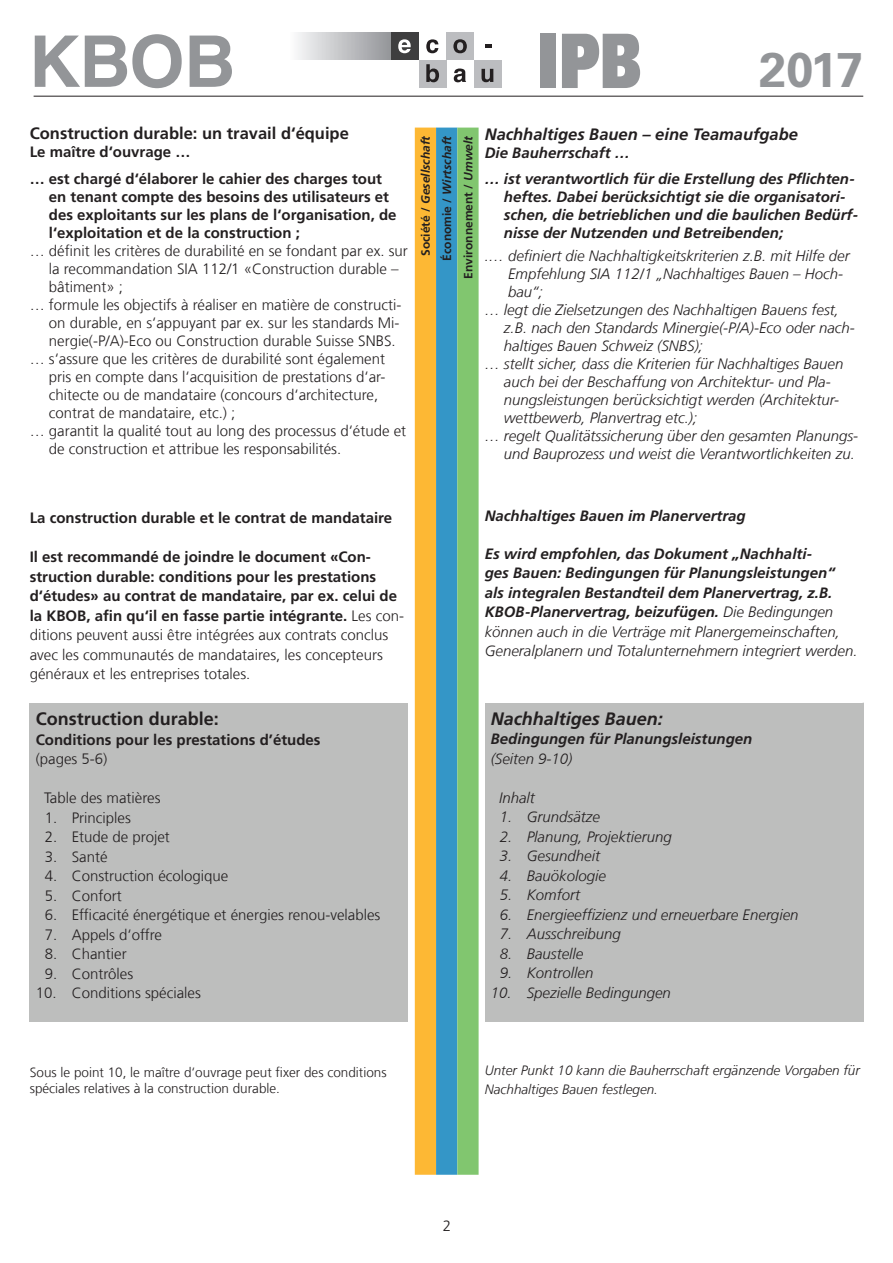
<style>
.page{position:relative;width:893px;height:1263px;background:#fff}
.page>*{position:absolute;margin:0;border:0;box-sizing:border-box;transform-origin:0 0}
.t1{font:75.15px "Univers LT Std X Black";color:#939598;scale:.73 1}
.t2{font:700 48.75px "Univers LT Std";color:#939598}
.t3{font:700 18px "Frutiger LT Com";color:#231f20}
.t4{font:italic 700 18px "Frutiger LT Com";color:#231f20}
.t5{font:700 16.5px "Frutiger LT Com";color:#231f20}
.t6{font:italic 700 16.5px "Frutiger LT Com";color:#231f20}
.t7{font:300 15px "Frutiger LT Com";color:#231f20}
.t8{font:italic 300 15px "Frutiger LT Com";color:#231f20}
.t9{font:700 15px/19.5px "Frutiger LT Com";color:#231f20}
.t10{font:italic 700 15px/19.5px "Frutiger LT Com";color:#231f20}
.t11{font:300 13.5px/16.2px "Frutiger LT Com";color:#231f20}
.t12{font:italic 300 13.5px/19.5px "Frutiger LT Com";color:#231f20}
.t13{font:700 12px/21.3px "Frutiger LT Com";color:#231f20;text-align:right}
.s1{font-style:italic}
.s2{font-weight:300}
</style>
<div class="page">
<div style="left:288px;top:32px;width:102px;height:28px;background:linear-gradient(to right,#fdfdfe,#95979b)"></div>
<div style="left:446px;top:32px;width:28px;height:28px;background:#bcbdc0"></div>
<div style="left:391px;top:32px;width:28px;height:28px;background:#3e3e3f"></div>
<div style="left:419px;top:60px;width:27px;height:28px;background:#bcbdc0"></div>
<div style="left:474px;top:60px;width:28px;height:28px;background:#bcbdc0"></div>
<svg style="left:398px;top:39px;width:13px;height:14px"></svg>
<svg style="left:426px;top:39px;width:12px;height:14px"></svg>
<svg style="left:453px;top:39px;width:14px;height:14px"></svg>
<svg style="left:485px;top:44px;width:7px;height:4px"></svg>
<svg style="left:426px;top:64px;width:13px;height:18px"></svg>
<svg style="left:454px;top:69px;width:12px;height:13px"></svg>
<svg style="left:481px;top:69px;width:12px;height:13px"></svg>
<hr style="left:34px;top:96px;width:829px;height:1px;background:#231f20">
<svg style="left:35px;top:34px;width:147px;height:54px"></svg>
<svg style="left:190px;top:36px;width:42px;height:51px"></svg>
<div style="left:30px;top:703px;width:378px;height:319px;background:#bdbebd"></div>
<div style="left:485px;top:702px;width:378px;height:319px;background:#bdbebd"></div>
<hr style="left:863px;top:702px;width:1px;height:319px;background:#bdbebd">
<svg style="left:415px;top:128px;width:64px;height:1047px;background:#abb367"></svg>
<h1 class="t1" style="left:538px;top:12px;width:144px">IPB</h1>
<h2 class="t2" style="left:759px;top:41px;width:106px">2017</h2>
<p class="t5" style="left:30px;top:124px;width:321px">Construction durable: un travail d‘équipe</p>
<p class="t9" style="left:30px;top:139px;width:354px;line-height:26.5px">Le maître d‘ouvrage …<br>… est chargé d‘élaborer le cahier des charges tout</p>
<p class="t9" style="left:49px;top:187px;width:349px;line-height:18px">en tenant compte des besoins des utilisateurs et des exploitants sur les plans de l‘organisation, de l‘exploitation et de la construction ;</p>
<p class="t7" style="left:30px;top:242px;width:380px">… définit les critères de durabilité en se fondant par ex. sur</p>
<p class="t7" style="left:49px;top:260px;width:351px">la recommandation SIA 112/1 «Construction durable –</p>
<p class="t7" style="left:49px;top:278px;width:76px">bâtiment» ;</p>
<p class="t7" style="left:30px;top:296px;width:373px">… formule les objectifs à réaliser en matière de constructi-</p>
<p class="t7" style="left:49px;top:314px;width:352px">on durable, en s‘appuyant par ex. sur les standards Mi-</p>
<p class="t7" style="left:49px;top:332px;width:348px">nergie(-P/A)-Eco ou Construction durable Suisse SNBS.</p>
<p class="t7" style="left:30px;top:350px;width:357px">… s‘assure que les critères de durabilité sont également</p>
<p class="t7" style="left:49px;top:368px;width:338px">pris en compte dans l‘acquisition de prestations d‘ar-</p>
<p class="t7" style="left:49px;top:386px;width:331px">chitecte ou de mandataire (concours d‘architecture,</p>
<p class="t7" style="left:49px;top:404px;width:188px">contrat de mandataire, etc.) ;</p>
<p class="t7" style="left:30px;top:422px;width:378px">… garantit la qualité tout au long des processus d‘étude et</p>
<p class="t7" style="left:49px;top:440px;width:294px">de construction et attribue les responsabilités.</p>
<p class="t13" style="left:415px;top:279px;width:144px;rotate:-90deg">Société / <span class="s1">Gesellschaft<br></span>Économie / <span class="s1">Wirtschaft<br></span>Environnement / <span class="s1">Umwelt</span></p>
<p class="t6" style="left:485px;top:125px;width:315px">Nachhaltiges Bauen – eine Teamaufgabe</p>
<p class="t10" style="left:485px;top:140px;width:372px;line-height:26.5px">Die Bauherrschaft …<br>… ist verantwortlich für die Erstellung des Pflichten-</p>
<p class="t10" style="left:504px;top:188px;width:356px;line-height:18px">heftes. Dabei berücksichtigt sie die organisatori&shy;schen, die betrieblichen und die baulichen Bedürf&shy;nisse der Nutzenden und Betreibenden;</p>
<p class="t8" style="left:485px;top:247px;width:367px">.… definiert die Nachhaltigkeitskriterien z.B. mit Hilfe der</p>
<p class="t8" style="left:508px;top:265px;width:337px">Empfehlung SIA 112/1 „Nachhaltiges Bauen – Hoch-</p>
<p class="t8" style="left:508px;top:283px;width:37px">bau“;</p>
<p class="t8" style="left:485px;top:301px;width:356px">… legt die Zielsetzungen des Nachhaltigen Bauens fest,</p>
<p class="t8" style="left:504px;top:319px;width:352px">z.B. nach den Standards Minergie(-P/A)-Eco oder nach-</p>
<p class="t8" style="left:504px;top:337px;width:201px">haltiges Bauen Schweiz (SNBS);</p>
<p class="t8" style="left:485px;top:355px;width:360px">… stellt sicher, dass die Kriterien für Nachhaltiges Bauen</p>
<p class="t8" style="left:504px;top:373px;width:328px">auch bei der Beschaffung von Architektur- und Pla-</p>
<p class="t8" style="left:504px;top:391px;width:337px">nungsleistungen berücksichtigt werden (Architektur-</p>
<p class="t8" style="left:504px;top:409px;width:195px">wettbewerb, Planvertrag etc.);</p>
<p class="t8" style="left:485px;top:427px;width:375px">… regelt Qualitätssicherung über den gesamten Planungs-</p>
<p class="t8" style="left:504px;top:445px;width:352px">und Bauprozess und weist die Verantwortlichkeiten zu.</p>
<p class="t9" style="left:30px;top:508px;width:364px">La construction durable et le contrat de mandataire</p>
<p class="t9" style="left:30px;top:547px;width:376px">Il est recommandé de joindre le document «Con&shy;struction durable: conditions pour les prestations d‘études» au contrat de mandataire, par ex. celui de la KBOB, afin qu‘il en fasse partie intégrante. <span class="s2">Les con&shy;ditions peuvent aussi être intégrées aux contrats conclus avec les communautés de mandataires, les concepteurs généraux et les entreprises totales.</span></p>
<p class="t3" style="left:36px;top:708px;width:185px">Construction durable:</p>
<p class="t9" style="left:36px;top:730px;width:286px">Conditions pour les prestations d’études</p>
<p class="t7" style="left:36px;top:750px;width:73px">(pages 5-6)</p>
<p class="t7" style="left:44px;top:789px;width:118px">Table des matières</p>
<p class="t7" style="left:45px;top:809px;width:88px">1. Principles</p>
<p class="t7" style="left:45px;top:828px;width:127px">2. Etude de projet</p>
<p class="t7" style="left:45px;top:848px;width:64px">3. Santé</p>
<p class="t7" style="left:45px;top:867px;width:185px">4. Construction écologique</p>
<p class="t7" style="left:45px;top:887px;width:79px">5. Confort</p>
<p class="t7" style="left:45px;top:906px;width:337px">6. Efficacité énergétique et énergies renou-velables</p>
<p class="t7" style="left:45px;top:926px;width:119px">7. Appels d‘offre</p>
<p class="t7" style="left:45px;top:945px;width:84px">8. Chantier</p>
<p class="t7" style="left:45px;top:965px;width:90px">9. Contrôles</p>
<p class="t7" style="left:36px;top:984px;width:167px">10. Conditions spéciales</p>
<p class="t10" style="left:485px;top:506px;width:262px">Nachhaltiges Bauen im Planervertrag</p>
<p class="t10" style="left:485px;top:544px;width:374px">Es wird empfohlen, das Dokument „Nachhalti-<br>ges Bauen: Bedingungen für Planungsleistungen“ als integralen Bestandteil dem Planervertrag, z.B.<br>KBOB-Planervertrag, beizufügen. <span class="s2">Die Bedingungen können auch in die Verträge mit Planergemeinschaften, Generalplanern und Totalunternehmern integriert werden.</span></p>
<p class="t4" style="left:491px;top:708px;width:174px">Nachhaltiges Bauen:</p>
<p class="t10" style="left:491px;top:729px;width:263px">Bedingungen für Planungsleistungen</p>
<p class="t8" style="left:491px;top:749px;width:83px">(Seiten 9-10)</p>
<p class="t8" style="left:499px;top:788px;width:37px">Inhalt</p>
<p class="t8" style="left:500px;top:808px;width:102px">1. Grundsätze</p>
<p class="t8" style="left:500px;top:827px;width:174px">2. Planung, Projektierung</p>
<p class="t8" style="left:500px;top:847px;width:102px">3. Gesundheit</p>
<p class="t8" style="left:500px;top:866px;width:108px">4. Bauökologie</p>
<p class="t8" style="left:500px;top:886px;width:82px">5. Komfort</p>
<p class="t8" style="left:500px;top:905px;width:300px">6. Energieeffizienz und erneuerbare Energien</p>
<p class="t8" style="left:500px;top:925px;width:123px">7. Ausschreibung</p>
<p class="t8" style="left:500px;top:944px;width:85px">8. Baustelle</p>
<p class="t8" style="left:500px;top:964px;width:95px">9. Kontrollen</p>
<p class="t8" style="left:491px;top:983px;width:182px">10. Spezielle Bedingungen</p>
<p class="t11" style="left:30px;top:1064px;width:358px">Sous le point 10, le maître d‘ouvrage peut fixer des conditions spéciales relatives à la construction durable.</p>
<p class="t12" style="left:485px;top:1060px;width:377px">Unter Punkt 10 kann die Bauherrschaft ergänzende Vorgaben für<br>Nachhaltiges Bauen festlegen.</p>
<p class="t7" style="left:443px;top:1217px;width:10px">2</p>
</div>
